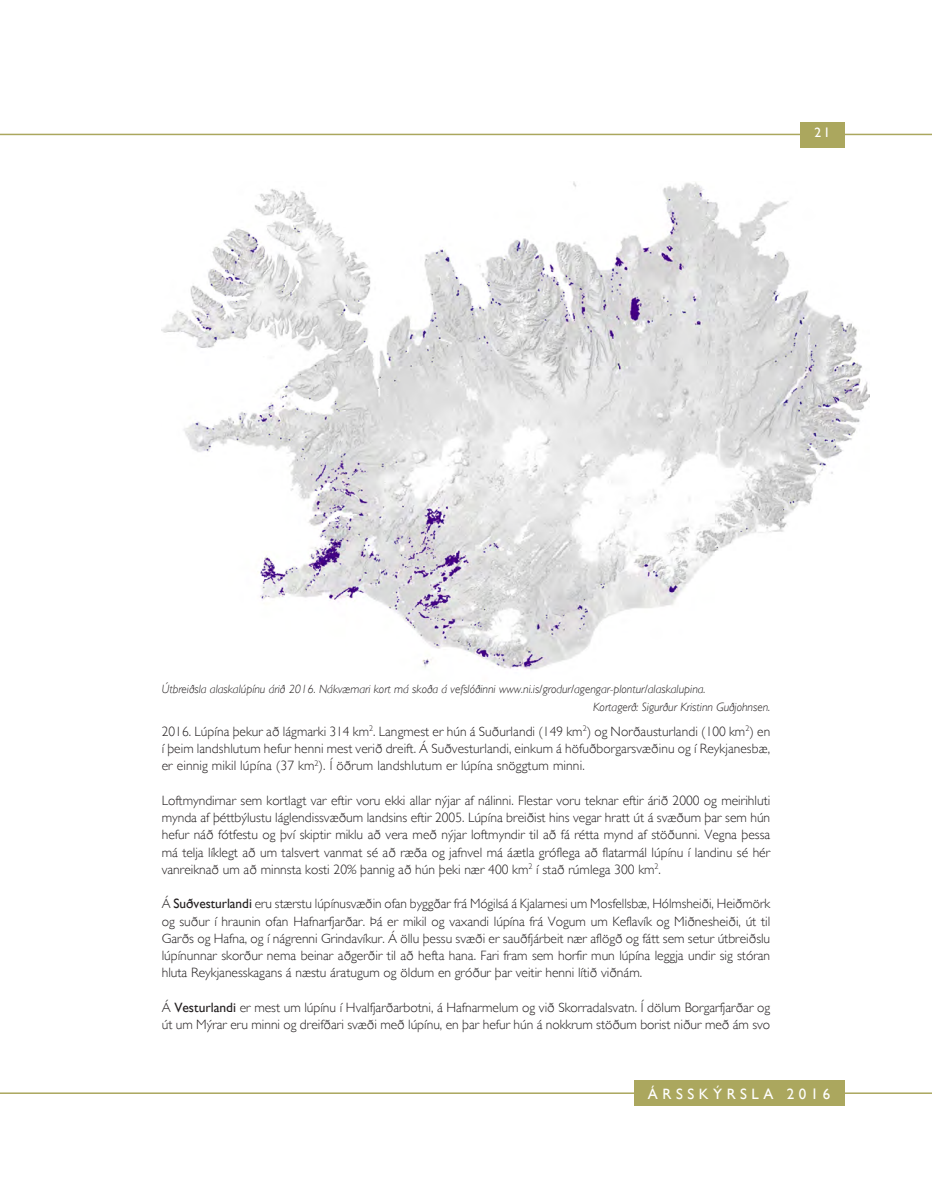
<style>
.page{position:relative;width:932px;height:1187px;background:#fff}
.page>*{position:absolute;margin:0;border:0;box-sizing:border-box;transform-origin:0 0}
.t1{font:15px "Gill Sans";letter-spacing:.3em;color:#fff}
.t2{font:300 13.5px/17.2px "Gill Sans";color:#231f20;text-align:justify}
.t3{font:13.5px "Gill Sans";color:#fff}
.t4{font:italic 300 12px/17.2px "Gill Sans";color:#231f20}
.s1{font-weight:400}
</style>
<div class="page">
<hr style="left:843px;top:134px;width:88px;height:1px;background:#aba75e">
<hr style="left:0;top:134px;width:808px;height:1px;background:#aba75e">
<hr style="left:844px;top:1092px;width:87px;height:1px;background:#aba75e">
<hr style="left:0;top:1092px;width:634px;height:1px;background:#aba75e">
<div style="left:799px;top:122px;width:45px;height:25px;background:#aba75e"></div>
<div style="left:634px;top:1080px;width:210px;height:25px;background:#aba75e"></div>
<img style="left:162px;top:182px;width:707px;height:488px">
<p class="t3" style="left:814px;top:125px;width:17px">21</p>
<p class="t4" style="left:593px;top:681px;width:178px;text-indent:-431px">Útbreiðsla alaskalúpínu árið 2016. Nákvæmari kort má skoða á vefslóðinni www.ni.is/grodur/agengar-plontur/alaskalupina.<br>Kortagerð: Sigurður Kristinn Guðjohnsen.</p>
<p class="t2" style="left:162px;top:722px;width:610px">2016. Lúpína þekur að lágmarki 314 km<sup>2</sup>. Langmest er hún á Suðurlandi (149 km<sup>2</sup>) og Norðausturlandi (100 km<sup>2</sup>) en í þeim landshlutum hefur henni mest verið dreift. Á Suðvesturlandi, einkum á höfuðborgarsvæðinu og í Reykjanesbæ, er einnig mikil lúpína (37 km<sup>2</sup>). Í öðrum landshlutum er lúpína snöggtum minni.</p>
<p class="t2" style="left:162px;top:791px;width:610px">Loftmyndirnar sem kortlagt var eftir voru ekki allar nýjar af nálinni. Flestar voru teknar eftir árið 2000 og meirihluti mynda af þéttbýlustu láglendissvæðum landsins eftir 2005. Lúpína breiðist hins vegar hratt út á svæðum þar sem hún hefur náð fótfestu og því skiptir miklu að vera með nýjar loftmyndir til að fá rétta mynd af stöðunni. Vegna þessa má telja líklegt að um talsvert vanmat sé að ræða og jafnvel má áætla gróflega að flatarmál lúpínu í landinu sé hér vanreiknað um að minnsta kosti 20% þannig að hún þeki nær 400 km<sup>2</sup> í stað rúmlega 300 km<sup>2</sup>.</p>
<p class="t2" style="left:162px;top:895px;width:610px">Á <span class="s1">Suðvesturlandi</span> eru stærstu lúpínusvæðin ofan byggðar frá Mógilsá á Kjalarnesi um Mosfellsbæ, Hólmsheiði, Heiðmörk og suður í hraunin ofan Hafnarfjarðar. Þá er mikil og vaxandi lúpína frá Vogum um Keflavík og Miðnesheiði, út til Garðs og Hafna, og í nágrenni Grindavíkur. Á öllu þessu svæði er sauðfjárbeit nær aflögð og fátt sem setur útbreiðslu lúpínunnar skorður nema beinar aðgerðir til að hefta hana. Fari fram sem horfir mun lúpína leggja undir sig stóran hluta Reykjanesskagans á næstu áratugum og öldum en gróður þar veitir henni lítið viðnám.</p>
<p class="t2" style="left:162px;top:998px;width:610px">Á <span class="s1">Vesturlandi</span> er mest um lúpínu í Hvalfjarðarbotni, á Hafnarmelum og við Skorradalsvatn. Í dölum Borgarfjarðar og út um Mýrar eru minni og dreifðari svæði með lúpínu, en þar hefur hún á nokkrum stöðum borist niður með ám svo</p>
<p class="t1" style="left:647px;top:1085px;width:184px">ÁRSSKÝRSLA 2016</p>
</div>
